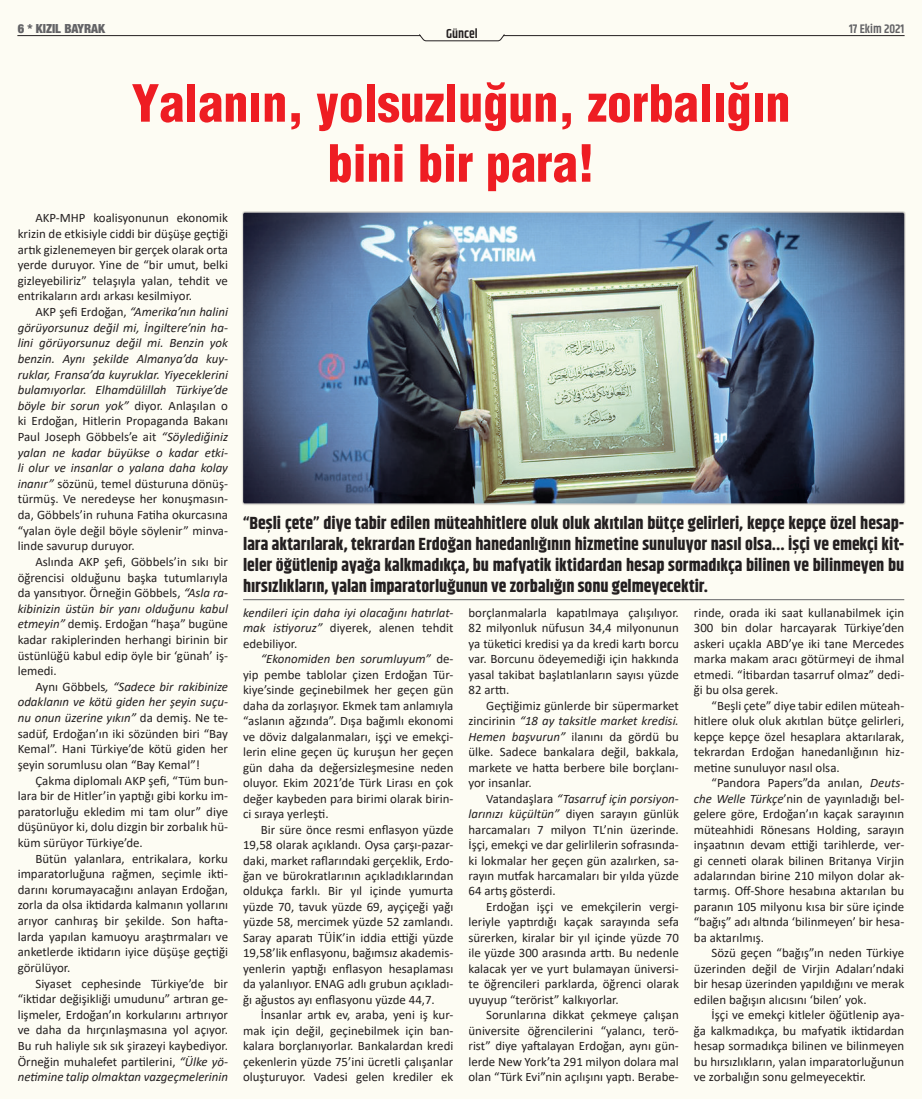
<style>
.page{position:relative;width:922px;height:1099px;background:#fff}
.page>*{position:absolute;margin:0;border:0;box-sizing:border-box;transform-origin:0 0}
.ana_başlık{font:900 condensed 50px/60px "Helvetica";color:#ee1d23;text-align:center}
.üst_spot{font:700 17.5px/21px "Khand";color:#231f20;text-align:justify}
.t1{font:600 13.12px "Khand";color:#231f20}
.t2{font:12.88px/15.5px "Calibri";color:#231f20;text-align:justify}
.t3{font:italic 12.88px/15.6px "Calibri";color:#231f20;text-align:justify}
.t4{font:900 condensed 12.5px "Helvetica Neue";color:#636366}
.t5{font:600 12.5px "Khand";color:#636366}
.s1{font-style:normal}
.s2{font-style:italic}
</style>
<div class="page">
<div style="left:0;top:0;width:921px;height:1098px;background:#fdfcf3"></div>
<hr style="left:18px;top:35px;width:402px;height:1px;background:#231f20">
<hr style="left:503px;top:35px;width:400px;height:1px;background:#231f20">
<svg style="left:419px;top:34px;width:85px;height:7px"></svg>
<img style="left:243px;top:213px;width:661px;height:290px">
<hr style="left:243px;top:599px;width:661px;height:1px;background:#636366">
<p class="t4" style="left:18px;top:20px;width:89px">6 * KIZIL BAYRAK</p>
<p class="t5" style="left:848px;top:21px;width:57px">17 Ekim 2021</p>
<p class="t1" style="left:446px;top:25px;width:33px">Güncel</p>
<p class="ana_başlık" style="left:131px;top:73px;width:660px">Yalanın, yolsuzluğun, zorbalığın bini bir para!</p>
<p class="t2" style="left:18px;top:210px;width:212px;text-indent:18px">AKP-MHP koalisyonunun ekonomik krizin de etkisiyle ciddi bir düşüşe geçtiği artık gizlenemeyen bir gerçek olarak orta yerde duruyor. Yine de “bir umut, belki gizleyebiliriz” telaşıyla yalan, tehdit ve entrikaların ardı arkası kesilmiyor.</p>
<p class="t3" style="left:18px;top:303px;width:212px;text-indent:18px"><span class="s1">AKP şefi Erdoğan,</span> “Amerika’nın halini görüyorsunuz değil mi, İngiltere’nin ha&shy;lini görüyorsunuz değil mi. Benzin yok benzin. Aynı şekilde Almanya’da kuy&shy;ruklar, Fransa’da kuyruklar. Yiyeceklerini bulamıyorlar. Elhamdülillah Türkiye’de böyle bir sorun yok” <span class="s1">diyor. Anlaşılan o ki Erdoğan, Hitlerin Propaganda Bakanı Paul Joseph Göbbels’e ait</span> “Söylediğiniz yalan ne kadar büyükse o kadar etki&shy;li olur ve insanlar o yalana daha kolay inanır” <span class="s1">sözünü, temel düsturuna dönüş&shy;türmüş. Ve neredeyse her konuşmasın&shy;da, Göbbels’in ruhuna Fatiha okurcasına “yalan öyle değil böyle söylenir” minva&shy;linde savurup duruyor.</span></p>
<p class="t2" style="left:18px;top:553px;width:212px;text-indent:18px">Aslında AKP şefi, Göbbels’in sıkı bir öğrencisi olduğunu başka tutumlarıyla da yansıtıyor. Örneğin Göbbels, <span class="s2">“Asla ra&shy;kibinizin üstün bir yanı olduğunu kabul etmeyin”</span> demiş. Erdoğan “haşa” bugüne kadar rakiplerinden herhangi birinin bir üstünlüğü kabul edip öyle bir ‘günah’ iş&shy;lemedi.</p>
<p class="t2" style="left:18px;top:678px;width:212px;text-indent:18px">Aynı Göbbels<span class="s2">, “Sadece bir rakibinize odaklanın ve kötü giden her şeyin suçu&shy;nu onun üzerine yıkın”</span> da demiş. Ne te&shy;sadüf, Erdoğan’ın iki sözünden biri “Bay Kemal”. Hani Türkiye’de kötü giden her şeyin sorumlusu olan “Bay Kemal”!</p>
<p class="t2" style="left:18px;top:772px;width:212px;text-indent:18px">Çakma diplomalı AKP şefi, “Tüm bun&shy;lara bir de Hitler’in yaptığı gibi korku im&shy;paratorluğu ekledim mi tam olur” diye düşünüyor ki, dolu dizgin bir zorbalık hü&shy;küm sürüyor Türkiye’de.</p>
<p class="t2" style="left:18px;top:850px;width:212px;text-indent:18px">Bütün yalanlara, entrikalara, korku imparatorluğuna rağmen, seçimle ikti&shy;darını korumayacağını anlayan Erdoğan, zorla da olsa iktidarda kalmanın yollarını arıyor canhıraş bir şekilde. Son hafta&shy;larda yapılan kamuoyu araştırmaları ve anketlerde iktidarın iyice düşüşe geçtiği görülüyor.</p>
<p class="t2" style="left:18px;top:975px;width:212px;text-indent:18px">Siyaset cephesinde Türkiye’de bir “iktidar değişikliği umudunu” artıran ge&shy;lişmeler, Erdoğan’ın korkularını artırıyor ve daha da hırçınlaşmasına yol açıyor.<br>Bu ruh haliyle sık sık şirazeyi kaybediyor.<br>Örneğin muhalefet partilerini, <span class="s2">“Ülke yö&shy;netimine talip olmaktan vazgeçmelerinin</span></p>
<p class="üst_spot" style="left:243px;top:513px;width:662px">“Beşli çete” diye tabir edilen müteahhitlere oluk oluk akıtılan bütçe gelirleri, kepçe kepçe özel hesap&shy;lara aktarılarak, tekrardan Erdoğan hanedanlığının hizmetine sunuluyor nasıl olsa... İşçi ve emekçi kit&shy;leler öğütlenip ayağa kalkmadıkça, bu mafyatik iktidardan hesap sormadıkça bilinen ve bilinmeyen bu hırsızlıkların, yalan imparatorluğunun ve zorbalığın sonu gelmeyecektir.</p>
<p class="t3" style="left:243px;top:604px;width:212px">kendileri için daha iyi olacağını hatırlat&shy;mak istiyoruz” <span class="s1">diyerek, alenen tehdit edebiliyor.</span></p>
<p class="t2" style="left:243px;top:651px;width:212px;text-indent:18px"><span class="s2">“Ekonomiden ben sorumluyum”</span> de&shy;yip pembe tablolar çizen Erdoğan Tür&shy;kiye’sinde geçinebilmek her geçen gün daha da zorlaşıyor. Ekmek tam anlamıyla “aslanın ağzında”. Dışa bağımlı ekonomi ve döviz dalgalanmaları, işçi ve emekçi&shy;lerin eline geçen üç kuruşun her geçen gün daha da değersizleşmesine neden oluyor. Ekim 2021’de Türk Lirası en çok değer kaybeden para birimi olarak birin&shy;ci sıraya yerleşti.</p>
<p class="t2" style="left:243px;top:821px;width:212px;text-indent:18px">Bir süre önce resmi enflasyon yüzde 19,58 olarak açıklandı. Oysa çarşı-pazar&shy;daki, market raflarındaki gerçeklik, Erdo&shy;ğan ve bürokratlarının açıkladıklarından oldukça farklı. Bir yıl içinde yumurta yüzde 70, tavuk yüzde 69, ayçiçeği yağı yüzde 58, mercimek yüzde 52 zamlandı.<br>Saray aparatı TÜİK’in iddia ettiği yüzde 19,58’lik enflasyonu, bağımsız akademis&shy;yenlerin yaptığı enflasyon hesaplaması da yalanlıyor. ENAG adlı grubun açıkladı&shy;ğı ağustos ayı enflasyonu yüzde 44,7.</p>
<p class="t2" style="left:243px;top:1006px;width:212px;text-indent:18px">İnsanlar artık ev, araba, yeni iş kur&shy;mak için değil, geçinebilmek için ban&shy;kalara borçlanıyorlar. Bankalardan kredi çekenlerin yüzde 75’ini ücretli çalışanlar oluşturuyor. Vadesi gelen krediler ek</p>
<p class="t2" style="left:468px;top:604px;width:212px">borçlanmalarla kapatılmaya çalışılıyor.<br>82 milyonluk nüfusun 34,4 milyonunun ya tüketici kredisi ya da kredi kartı borcu var. Borcunu ödeyemediği için hakkında yasal takibat başlatılanların sayısı yüzde 82 arttı.</p>
<p class="t2" style="left:468px;top:697px;width:212px;text-indent:18px">Geçtiğimiz günlerde bir süpermarket zincirinin <span class="s2">“18 ay taksitle market kredisi.<br>Hemen başvurun”</span> ilanını da gördü bu ülke. Sadece bankalara değil, bakkala, markete ve hatta berbere bile borçlanı&shy;yor insanlar.</p>
<p class="t2" style="left:468px;top:790px;width:212px;text-indent:18px">Vatandaşlara <span class="s2">“Tasarruf için porsiyon&shy;larınızı küçültün”</span> diyen sarayın günlük harcamaları 7 milyon TL’nin üzerinde.<br>İşçi, emekçi ve dar gelirlilerin sofrasında&shy;ki lokmalar her geçen gün azalırken, sa&shy;rayın mutfak harcamaları bir yılda yüzde 64 artış gösterdi.</p>
<p class="t2" style="left:468px;top:898px;width:212px;text-indent:18px">Erdoğan işçi ve emekçilerin vergi&shy;leriyle yaptırdığı kaçak sarayında sefa sürerken, kiralar bir yıl içinde yüzde 70 ile yüzde 300 arasında arttı. Bu nedenle kalacak yer ve yurt bulamayan üniversi&shy;te öğrencileri parklarda, öğrenci olarak uyuyup “terörist” kalkıyorlar.</p>
<p class="t2" style="left:468px;top:1006px;width:212px;text-indent:18px">Sorunlarına dikkat çekmeye çalışan üniversite öğrencilerini “yalancı, terö&shy;rist” diye yaftalayan Erdoğan, aynı gün&shy;lerde New York’ta 291 milyon dolara mal olan “Türk Evi”nin açılışını yaptı. Berabe-</p>
<p class="t2" style="left:693px;top:604px;width:212px">rinde, orada iki saat kullanabilmek için 300 bin dolar harcayarak Türkiye’den askeri uçakla ABD’ye iki tane Mercedes marka makam aracı götürmeyi de ihmal etmedi. “İtibardan tasarruf olmaz” dedi&shy;ği bu olsa gerek.</p>
<p class="t2" style="left:693px;top:697px;width:212px;text-indent:18px">“Beşli çete” diye tabir edilen müteah&shy;hitlere oluk oluk akıtılan bütçe gelirleri, kepçe kepçe özel hesaplara aktarılarak, tekrardan Erdoğan hanedanlığının hiz&shy;metine sunuluyor nasıl olsa.</p>
<p class="t2" style="left:693px;top:774px;width:212px;text-indent:18px">“Pandora Papers”da anılan, <span class="s2">Deuts&shy;che Welle Türkçe</span>’nin de yayınladığı bel&shy;gelere göre, Erdoğan’ın kaçak sarayının müteahhidi Rönesans Holding, sarayın inşaatının devam ettiği tarihlerde, ver&shy;gi cenneti olarak bilinen Britanya Virjin adalarından birine 210 milyon dolar ak&shy;tarmış. Off-Shore hesabına aktarılan bu paranın 105 milyonu kısa bir süre içinde “bağış” adı altında ‘bilinmeyen’ bir hesa&shy;ba aktarılmış.</p>
<p class="t2" style="left:693px;top:945px;width:212px;text-indent:18px">Sözü geçen “bağış”ın neden Türkiye üzerinden değil de Virjin Adaları’ndaki bir hesap üzerinden yapıldığını ve merak edilen bağışın alıcısını ‘bilen’ yok.</p>
<p class="t2" style="left:693px;top:1006px;width:212px;text-indent:18px">İşçi ve emekçi kitleler öğütlenip aya&shy;ğa kalkmadıkça, bu mafyatik iktidardan hesap sormadıkça bilinen ve bilinmeyen bu hırsızlıkların, yalan imparatorluğunun ve zorbalığın sonu gelmeyecektir.</p>
</div>
